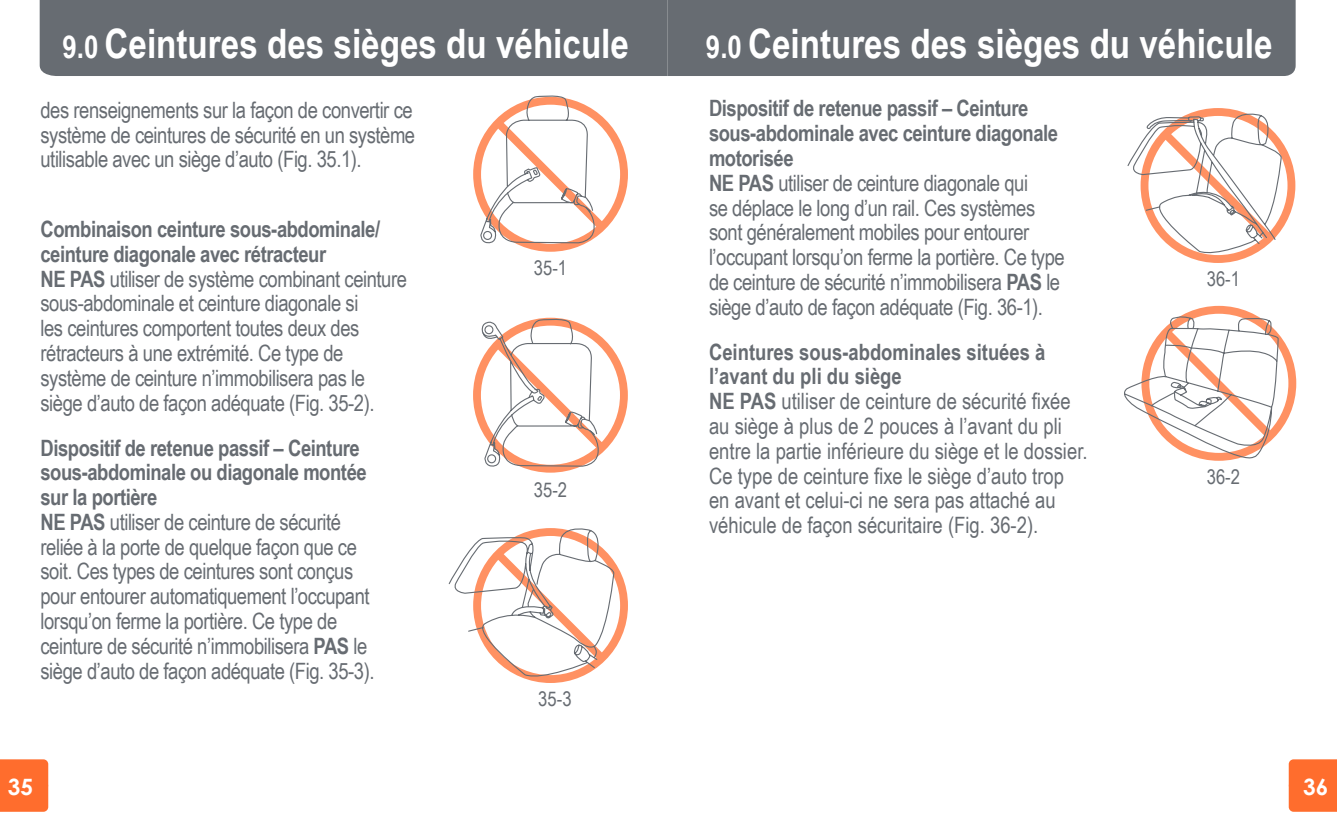
<style>
.page{position:relative;width:1337px;height:821px;background:#fff}
.page>*{position:absolute;margin:0;border:0;box-sizing:border-box;transform-origin:0 0}
.t1{font:700 40.5px "Arial Narrow";color:#fff}
.t2{font:22.5px/24.8px "Arial Narrow";letter-spacing:-.02em;color:#676c72}
.t3{font:22.5px/24.8px "Arial Narrow";color:#676c72}
.t4{font:700 22.5px "Century Gothic";color:#fff}
.t5{font:20.25px "Arial Narrow";color:#676c72}
.s1{font-size:31.5px}
.s2{font-weight:700}
</style>
<div class="page">
<div style="left:667px;top:0;width:628px;height:76px;background:#676c72"></div>
<div style="left:40px;top:0;width:627px;height:76px;background:#676c72"></div>
<div style="left:0;top:759px;width:48px;height:52px;background:#ff6d2d"></div>
<div style="left:1288px;top:759px;width:48px;height:52px;background:#ff6d2d"></div>
<svg style="left:1124px;top:306px;width:172px;height:155px"></svg>
<svg style="left:1127px;top:108px;width:168px;height:155px"></svg>
<svg style="left:448px;top:528px;width:180px;height:154px"></svg>
<svg style="left:473px;top:317px;width:155px;height:156px"></svg>
<svg style="left:473px;top:0;width:155px;height:251px"></svg>
<h1 class="t1" style="left:63px;top:13px;width:568px"><span class="s1">9.0</span> Ceintures des sièges du véhicule</h1>
<h1 class="t1" style="left:706px;top:13px;width:568px"><span class="s1">9.0</span> Ceintures des sièges du véhicule</h1>
<p class="t2" style="left:709px;top:95px;width:357px"><span class="s2">Dispositif de retenue passif – Ceinture sous-abdominale avec ceinture diagonale motorisée<br>NE PAS</span> utiliser de ceinture diagonale qui<br>se déplace le long d’un rail. Ces systèmes sont généralement mobiles pour entourer l’occupant lorsqu’on ferme la portière. Ce type de ceinture de sécurité n’immobilisera <span class="s2">PAS</span> le siège d’auto de façon adéquate (Fig. 36-1).</p>
<p class="t3" style="left:709px;top:338px;width:380px"><span class="s2">Ceintures sous-abdominales situées à l’avant du pli du siège<br>NE PAS</span> utiliser de ceinture de sécurité fixée au siège à plus de 2 pouces à l’avant du pli entre la partie inférieure du siège et le dossier.<br>Ce type de ceinture fixe le siège d’auto trop en avant et celui-ci ne sera pas attaché au véhicule de façon sécuritaire (Fig. 36-2).</p>
<p class="t2" style="left:40px;top:96px;width:376px;text-align:justify">des renseignements sur la façon de convertir ce système de ceintures de sécurité en un système utilisable avec un siège d’auto (Fig. 35.1).</p>
<p class="t2" style="left:40px;top:216px;width:368px"><span class="s2">Combinaison ceinture sous-abdominale/ ceinture diagonale avec rétracteur<br>NE PAS</span> utiliser de système combinant ceinture sous-abdominale et ceinture diagonale si<br>les ceintures comportent toutes deux des rétracteurs à une extrémité. Ce type de système de ceinture n’immobilisera pas le siège d’auto de façon adéquate (Fig. 35-2).</p>
<p class="t2" style="left:40px;top:434px;width:335px"><span class="s2">Dispositif de retenue passif – Ceinture sous-abdominale ou diagonale montée sur la portière<br>NE PAS</span> utiliser de ceinture de sécurité reliée à la porte de quelque façon que ce soit. Ces types de ceintures sont conçus pour entourer automatiquement l’occupant lorsqu’on ferme la portière. Ce type de ceinture de sécurité n’immobilisera <span class="s2">PAS</span> le siège d’auto de façon adéquate (Fig. 35-3).</p>
<p class="t5" style="left:534px;top:253px;width:35px">35-1</p>
<p class="t5" style="left:1206px;top:264px;width:35px">36-1</p>
<p class="t5" style="left:1206px;top:461px;width:35px">36-2</p>
<p class="t5" style="left:534px;top:474px;width:35px">35-2</p>
<p class="t5" style="left:538px;top:684px;width:35px">35-3</p>
<p class="t4" style="left:8px;top:772px;width:27px">35</p>
<p class="t4" style="left:1303px;top:772px;width:27px">36</p>
</div>
